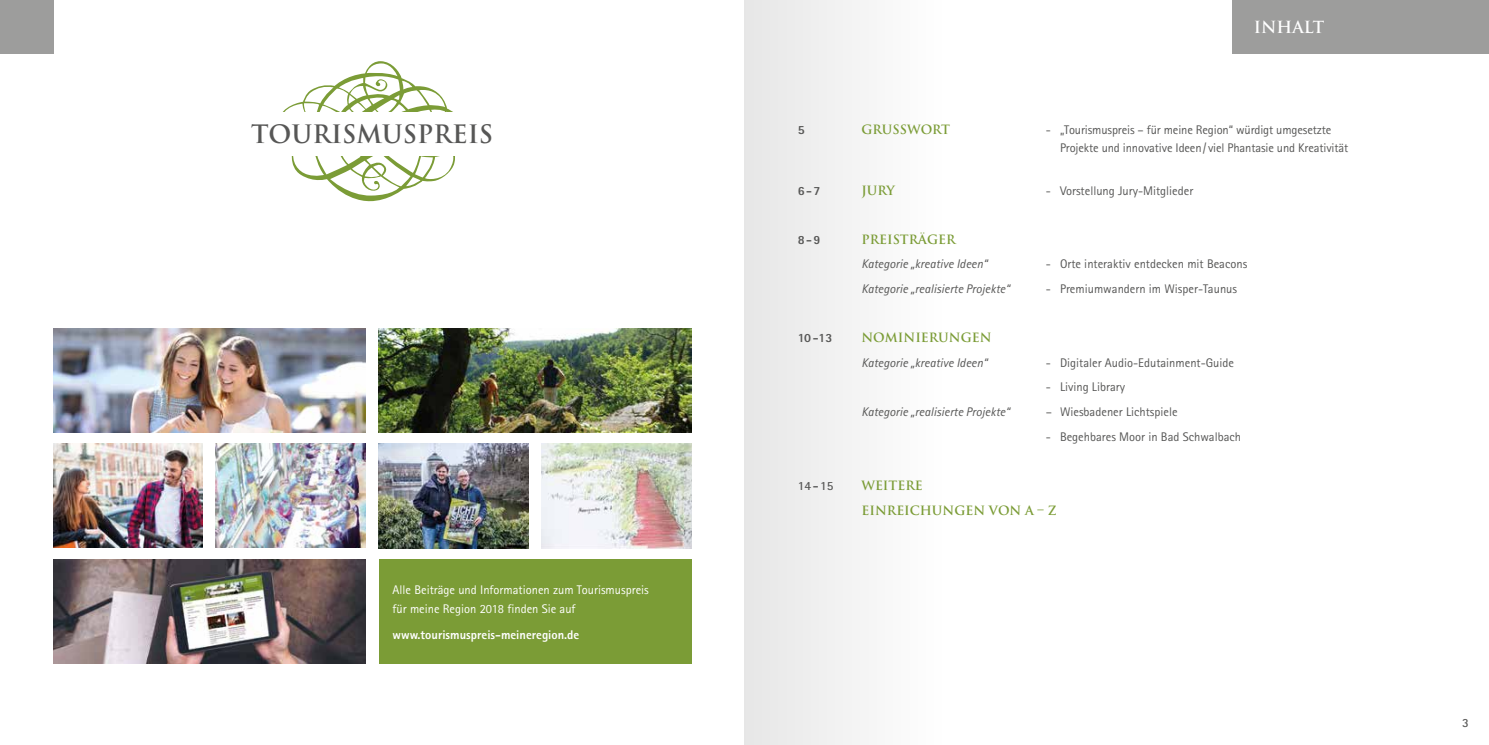
<style>
.page{position:relative;width:1489px;height:745px;background:#fff}
.page>*{position:absolute;margin:0;border:0;box-sizing:border-box;transform-origin:0 0}
.t1{font:700 24.75px "Trajan";color:#575756}
.t2{font:700 16.25px "Trajan";color:#fff}
.t3{font:12.5px/17.5px "Rotis Sans Serif";color:#575756}
.t4{font:italic 12.5px "Rotis Sans Serif";color:#575756}
.t5{font:12.5px/18.8px "Rotis Sans Serif";color:#fff}
.t6{font:700 12.5px/24.6px "Trajan";color:#7b9c36}
.t7{font:800 12.5px "Rotis Sans Serif";color:#fff}
.t8{font:800 12.5px "Rotis Sans Serif";color:#575756}
.t9{font:700 12.5px "Rotis Sans Serif";color:#575756}
</style>
<div class="page">
<div style="left:744px;top:0;width:204px;height:744px;background:#f3f3f3"></div>
<div style="left:0;top:0;width:53px;height:53px;background:#9d9d9c"></div>
<svg style="left:282px;top:61px;width:173px;height:141px"></svg>
<div style="left:239px;top:112px;width:266px;height:44px;background:#fff"></div>
<div style="left:1232px;top:0;width:256px;height:53px;background:#9d9d9c"></div>
<img style="left:53px;top:328px;width:313px;height:104px">
<img style="left:53px;top:559px;width:313px;height:104px">
<img style="left:379px;top:328px;width:312px;height:104px">
<div style="left:379px;top:559px;width:312px;height:104px;background:#7b9c36"></div>
<img style="left:541px;top:443px;width:150px;height:104px">
<img style="left:53px;top:443px;width:150px;height:104px">
<img style="left:216px;top:443px;width:150px;height:104px">
<img style="left:379px;top:443px;width:149px;height:104px">
<h1 class="t1" style="left:251px;top:118px;width:243px">TOURISMUSPREIS</h1>
<p class="t5" style="left:392px;top:580px;width:258px">Alle Beiträge und Informationen zum Tourismuspreis für meine Region 2018 finden Sie auf</p>
<p class="t7" style="left:392px;top:626px;width:188px">www.tourismuspreis-meineregion.de</p>
<h2 class="t2" style="left:1253px;top:17px;width:72px">INHALT</h2>
<p class="t8" style="left:797px;top:122px;width:8px">5</p>
<p class="t6" style="left:861px;top:117px;width:90px">GRUSSWORT</p>
<p class="t3" style="left:1059px;top:121px;width:290px;text-indent:-14px">- „Tourismuspreis – für meine Region“ würdigt umgesetzte<br>Projekte und innovative Ideen/viel Phantasie und Kreativität</p>
<p class="t8" style="left:797px;top:182px;width:24px">6-7</p>
<p class="t6" style="left:861px;top:177px;width:35px">JURY</p>
<p class="t3" style="left:1045px;top:181px;width:149px">- Vorstellung Jury-Mitglieder</p>
<p class="t8" style="left:797px;top:231px;width:24px">8-9</p>
<p class="t6" style="left:861px;top:227px;width:95px">PREISTRÄGER</p>
<p class="t4" style="left:861px;top:256px;width:127px">Kategorie „kreative Ideen“</p>
<p class="t3" style="left:1045px;top:255px;width:203px">- Orte interaktiv entdecken mit Beacons</p>
<p class="t4" style="left:861px;top:281px;width:150px">Kategorie „realisierte Projekte“</p>
<p class="t3" style="left:1045px;top:280px;width:193px">- Premiumwandern im Wisper-Taunus</p>
<p class="t8" style="left:797px;top:330px;width:36px">10-13</p>
<p class="t6" style="left:861px;top:325px;width:131px">NOMINIERUNGEN</p>
<p class="t4" style="left:861px;top:355px;width:127px">Kategorie „kreative Ideen“</p>
<p class="t3" style="left:1045px;top:353px;width:190px">- Digitaler Audio-Edutainment-Guide</p>
<p class="t3" style="left:1045px;top:378px;width:81px">- Living Library</p>
<p class="t4" style="left:861px;top:404px;width:150px">Kategorie „realisierte Projekte“</p>
<p class="t3" style="left:1045px;top:403px;width:133px">– Wiesbadener Lichtspiele</p>
<p class="t3" style="left:1045px;top:427px;width:197px">- Begehbares Moor in Bad Schwalbach</p>
<p class="t9" style="left:797px;top:477px;width:37px">14-15</p>
<p class="t6" style="left:861px;top:473px;width:196px">WEITERE<br>EINREICHUNGEN VON A – Z</p>
<p class="t9" style="left:1461px;top:714px;width:8px">3</p>
</div>
